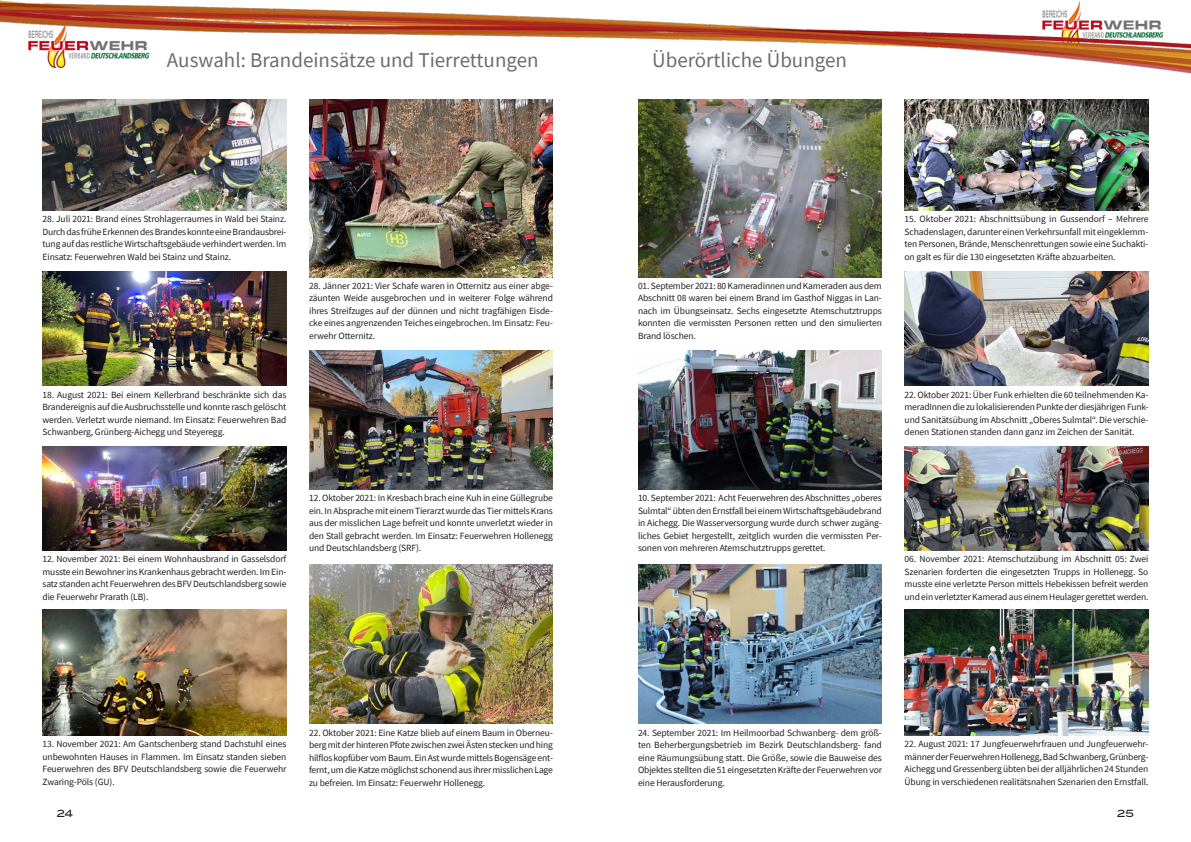
<style>
.page{position:relative;width:1191px;height:842px;background:#fff}
.page>*{position:absolute;margin:0;border:0;box-sizing:border-box;transform-origin:0 0}
._2020_Pagina{font:21px "Source Sans Pro";color:#6c6d70}
.t1{font:500 10px "Blair ITC";color:#231f20}
._2020_Text{font:9.5px/12.5px "Source Sans Pro";letter-spacing:-.01em;color:#231f20;text-align:justify}
</style>
<div class="page">
<img style="left:0;top:0;width:1191px;height:74px">
<img style="left:309px;top:99px;width:244px;height:178px">
<img style="left:638px;top:99px;width:244px;height:178px">
<img style="left:309px;top:564px;width:244px;height:160px">
<img style="left:638px;top:564px;width:244px;height:160px">
<img style="left:309px;top:351px;width:244px;height:139px">
<img style="left:638px;top:351px;width:244px;height:139px">
<img style="left:43px;top:609px;width:243px;height:127px">
<img style="left:904px;top:609px;width:244px;height:127px">
<img style="left:43px;top:446px;width:243px;height:104px">
<img style="left:904px;top:446px;width:244px;height:104px">
<img style="left:43px;top:99px;width:243px;height:112px">
<img style="left:904px;top:99px;width:244px;height:112px">
<img style="left:43px;top:271px;width:243px;height:115px">
<img style="left:904px;top:271px;width:244px;height:115px">
<p class="_2020_Pagina" style="left:167px;top:46px;width:373px">Auswahl: Brandeinsätze und Tierrettungen</p>
<p class="_2020_Pagina" style="left:652px;top:46px;width:196px">Überörtliche Übungen</p>
<p class="_2020_Text" style="left:43px;top:213px;width:245px">28. Juli 2021: Brand eines Strohlagerraumes in Wald bei Stainz.<br>Durch das frühe Erkennen des Brandes konnte eine Brandausbrei&shy;tung auf das restliche Wirtschaftsgebäude verhindert werden. Im Einsatz: Feuerwehren Wald bei Stainz und Stainz.</p>
<p class="_2020_Text" style="left:904px;top:213px;width:245px">15. Oktober 2021: Abschnittsübung in Gussendorf – Mehrere Schadenslagen, darunter einen Verkehrsunfall mit eingeklemm&shy;ten Personen, Brände, Menschenrettungen sowie eine Suchakti&shy;on galt es für die 130 eingesetzten Kräfte abzuarbeiten.</p>
<p class="_2020_Text" style="left:309px;top:279px;width:245px">28. Jänner 2021: Vier Schafe waren in Otternitz aus einer abge&shy;zäunten Weide ausgebrochen und in weiterer Folge während ihres Streifzuges auf der dünnen und nicht tragfähigen Eisde&shy;cke eines angrenzenden Teiches eingebrochen. Im Einsatz: Feu&shy;erwehr Otternitz.</p>
<p class="_2020_Text" style="left:638px;top:279px;width:245px">01. September 2021: 80 Kameradinnen und Kameraden aus dem Abschnitt 08 waren bei einem Brand im Gasthof Niggas in Lan&shy;nach im Übungseinsatz. Sechs eingesetzte Atemschutztrupps konnten die vermissten Personen retten und den simulierten Brand löschen.</p>
<p class="_2020_Text" style="left:43px;top:388px;width:245px">18. August 2021: Bei einem Kellerbrand beschränkte sich das Brandereignis auf die Ausbruchsstelle und konnte rasch gelöscht werden. Verletzt wurde niemand. Im Einsatz: Feuerwehren Bad Schwanberg, Grünberg-Aichegg und Steyeregg.</p>
<p class="_2020_Text" style="left:904px;top:388px;width:245px">22. Oktober 2021: Über Funk erhielten die 60 teilnehmenden Ka&shy;meradInnen die zu lokalisierenden Punkte der diesjährigen Funk&shy;und Sanitätsübung im Abschnitt „Oberes Sulmtal“. Die verschie&shy;denen Stationen standen dann ganz im Zeichen der Sanität.</p>
<p class="_2020_Text" style="left:309px;top:492px;width:245px">12. Oktober 2021: In Kresbach brach eine Kuh in eine Güllegrube ein. In Absprache mit einem Tierarzt wurde das Tier mittels Krans aus der misslichen Lage befreit und konnte unverletzt wieder in den Stall gebracht werden. Im Einsatz: Feuerwehren Hollenegg und Deutschlandsberg (SRF).</p>
<p class="_2020_Text" style="left:638px;top:492px;width:245px">10. September 2021: Acht Feuerwehren des Abschnittes „oberes Sulmtal“ übten den Ernstfall bei einem Wirtschaftsgebäudebrand in Aichegg. Die Wasserversorgung wurde durch schwer zugäng&shy;liches Gebiet hergestellt, zeitglich wurden die vermissten Per&shy;sonen von mehreren Atemschutztrupps gerettet.</p>
<p class="_2020_Text" style="left:43px;top:553px;width:245px">12. November 2021: Bei einem Wohnhausbrand in Gasselsdorf musste ein Bewohner ins Krankenhaus gebracht werden. Im Ein&shy;satz standen acht Feuerwehren des BFV Deutschlandsberg sowie die Feuerwehr Prarath (LB).</p>
<p class="_2020_Text" style="left:904px;top:553px;width:245px">06. November 2021: Atemschutzübung im Abschnitt 05: Zwei Szenarien forderten die eingesetzten Trupps in Hollenegg. So musste eine verletzte Person mittels Hebekissen befreit werden und ein verletzter Kamerad aus einem Heulager gerettet werden.</p>
<p class="_2020_Text" style="left:309px;top:726px;width:245px">22. Oktober 2021: Eine Katze blieb auf einem Baum in Oberneu&shy;berg mit der hinteren Pfote zwischen zwei Ästen stecken und hing hilflos kopfüber vom Baum. Ein Ast wurde mittels Bogensäge ent&shy;fernt, um die Katze möglichst schonend aus ihrer misslichen Lage zu befreien. Im Einsatz: Feuerwehr Hollenegg.</p>
<p class="_2020_Text" style="left:638px;top:726px;width:245px">24. September 2021: Im Heilmoorbad Schwanberg- dem größ&shy;ten Beherbergungsbetrieb im Bezirk Deutschlandsberg- fand eine Räumungsübung statt. Die Größe, sowie die Bauweise des Objektes stellten die 51 eingesetzten Kräfte der Feuerwehren vor eine Herausforderung.</p>
<p class="_2020_Text" style="left:43px;top:738px;width:245px">13. November 2021: Am Gantschenberg stand Dachstuhl eines unbewohnten Hauses in Flammen. Im Einsatz standen sieben Feuerwehren des BFV Deutschlandsberg sowie die Feuerwehr Zwaring-Pöls (GU).</p>
<p class="_2020_Text" style="left:904px;top:738px;width:245px">22. August 2021: 17 Jungfeuerwehrfrauen und Jungfeuerwehr&shy;männer der Feuerwehren Hollenegg, Bad Schwanberg, Grünberg-Aichegg und Gressenberg übten bei der alljährlichen 24 Stunden Übung in verschiedenen realitätsnahen Szenarien den Ernstfall.</p>
<p class="t1" style="left:57px;top:807px;width:18px">24</p>
<p class="t1" style="left:1117px;top:807px;width:19px">25</p>
</div>
